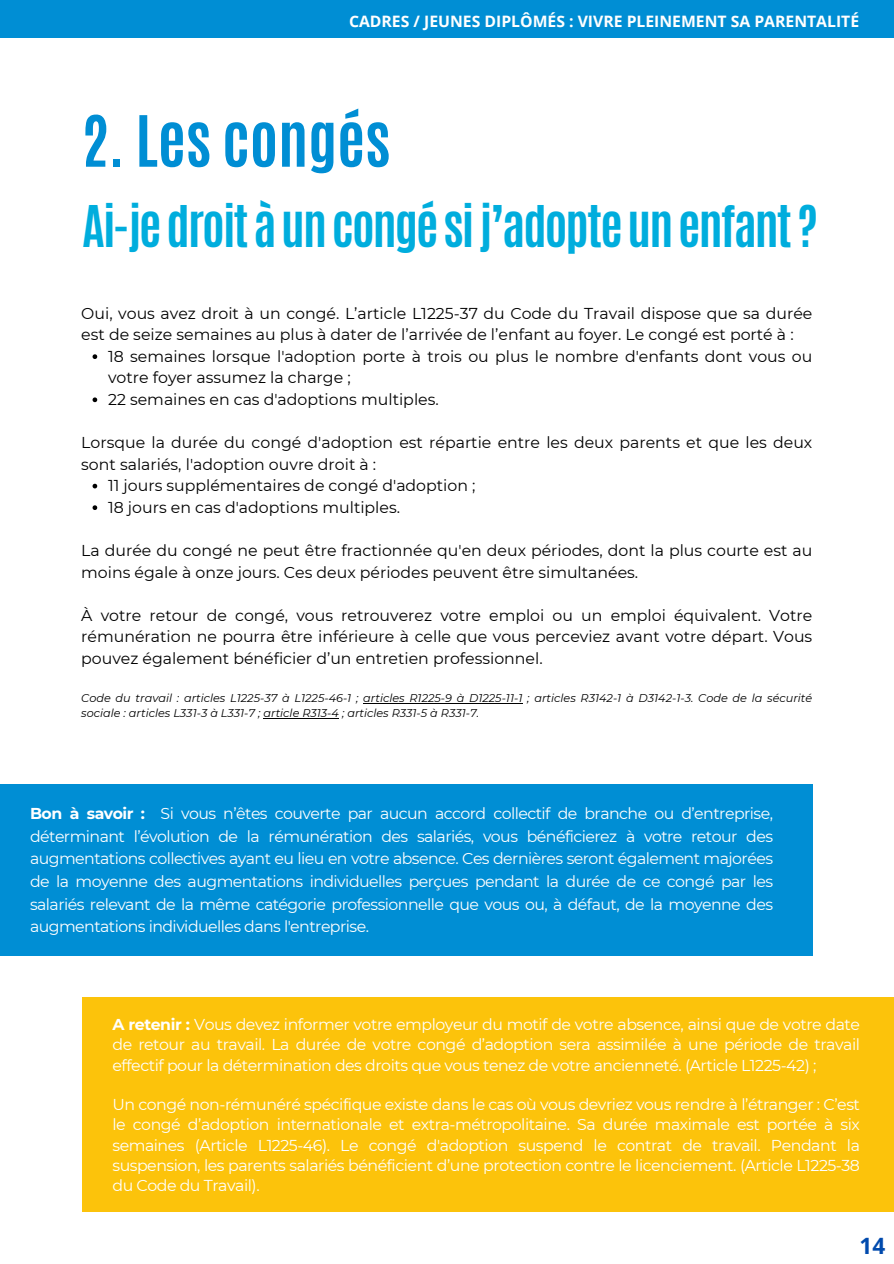
<style>
.page{position:relative;width:894px;height:1264px;background:#fff}
.page>*{position:absolute;margin:0;border:0;box-sizing:border-box;transform-origin:0 0}
.t1{font:700 60px "Antonio";color:#008ed4}
.t2{font:700 48px "Antonio";letter-spacing:-.04em;color:#00addd}
.t3{font:700 22.5px "Open Sans";color:#004aad}
.t4{font:15.75px/20.2px "Montserrat";letter-spacing:-.03em;color:#fff;text-align:justify}
.t5{font:15.75px/21.6px "Montserrat";color:#000}
.t6{font:700 15.75px "Open Sans";color:#fff}
.t7{font:italic 11.25px/15px "Montserrat";color:#000}
.s1{font-weight:700}
</style>
<div class="page">
<div style="left:0;top:0;width:893px;height:38px;background:#008ed4"></div>
<svg style="left:92px;top:354px;width:5px;height:5px"></svg>
<svg style="left:92px;top:397px;width:5px;height:5px"></svg>
<svg style="left:92px;top:484px;width:5px;height:4px"></svg>
<svg style="left:92px;top:505px;width:5px;height:5px"></svg>
<hr style="left:363px;top:703px;width:159px;height:1px;background:#000">
<hr style="left:263px;top:718px;width:76px;height:1px;background:#000">
<div style="left:0;top:784px;width:812px;height:171px;background:#008ed4"></div>
<div style="left:82px;top:997px;width:811px;height:215px;background:#fcc30b"></div>
<p class="t6" style="left:349px;top:10px;width:511px">CADRES / JEUNES DIPLÔMÉS : VIVRE PLEINEMENT SA PARENTALITÉ</p>
<h5 class="t1" style="left:81px;top:98px;width:311px">2. Les congés</h5>
<h5 class="t2" style="left:82px;top:192px;width:737px">Ai-jedroitàuncongésij’adopteunenfant?</h5>
<h4 class="t5" style="left:81px;top:302px;width:732px">Oui, vous avez droit à un congé. L’article L1225-37 du Code du Travail dispose que sa durée est de seize semaines au plus à dater de l’arrivée de l’enfant au foyer. Le congé est porté à :</h4>
<h1 class="t5" style="left:108px;top:345px;width:705px">18 semaines lorsque l'adoption porte à trois ou plus le nombre d'enfants dont vous ou votre foyer assumez la charge ;</h1>
<h2 class="t5" style="left:108px;top:388px;width:332px">22 semaines en cas d'adoptions multiples.</h2>
<h5 class="t5" style="left:81px;top:431px;width:732px">Lorsque la durée du congé d'adoption est répartie entre les deux parents et que les deux sont salariés, l'adoption ouvre droit à :</h5>
<p class="t5" style="left:108px;top:475px;width:369px">11 jours supplémentaires de congé d'adoption ;</p>
<p class="t5" style="left:108px;top:496px;width:293px">18 jours en cas d'adoptions multiples.</p>
<h5 class="t5" style="left:81px;top:539px;width:732px">La durée du congé ne peut être fractionnée qu'en deux périodes, dont la plus courte est au moins égale à onze jours. Ces deux périodes peuvent être simultanées.</h5>
<p class="t5" style="left:81px;top:604px;width:732px;text-align:justify">À votre retour de congé, vous retrouverez votre emploi ou un emploi équivalent. Votre rémunération ne pourra être inférieure à celle que vous perceviez avant votre départ. Vous pouvez également bénéficier d’un entretien professionnel.</p>
<p class="t7" style="left:81px;top:690px;width:732px">Code du travail : articles L1225-37 à L1225-46-1 ; articles R1225-9 à D1225-11-1 ; articles R3142-1 à D3142-1-3. Code de la sécurité sociale : articles L331-3 à L331-7 ; article R313-4 ; articles R331-5 à R331-7.</p>
<p class="t4" style="left:30px;top:802px;width:744px;line-height:22.5px"><span class="s1">Bon à savoir :</span> Si vous n’êtes couverte par aucun accord collectif de branche ou d’entreprise, déterminant l’évolution de la rémunération des salariés, vous bénéficierez à votre retour des augmentations collectives ayant eu lieu en votre absence. Ces dernières seront également majorées de la moyenne des augmentations individuelles perçues pendant la durée de ce congé par les salariés relevant de la même catégorie professionnelle que vous ou, à défaut, de la moyenne des augmentations individuelles dans l'entreprise.</p>
<p class="t4" style="left:112px;top:1014px;width:748px"><span class="s1">A retenir :</span> Vous devez informer votre employeur du motif de votre absence, ainsi que de votre date de retour au travail. La durée de votre congé d’adoption sera assimilée à une période de travail effectif pour la détermination des droits que vous tenez de votre ancienneté. (Article L1225-42) ;</p>
<h5 class="t4" style="left:112px;top:1094px;width:748px">Un congé non-rémunéré spécifique existe dans le cas où vous devriez vous rendre à l’étranger : C’est le congé d’adoption internationale et extra-métropolitaine. Sa durée maximale est portée à six semaines (Article L1225-46). Le congé d'adoption suspend le contrat de travail. Pendant la suspension, les parents salariés bénéficient d’une protection contre le licenciement. (Article L1225-38 du Code du Travail).</h5>
<h3 class="t3" style="left:859px;top:1229px;width:27px">14</h3>
</div>
